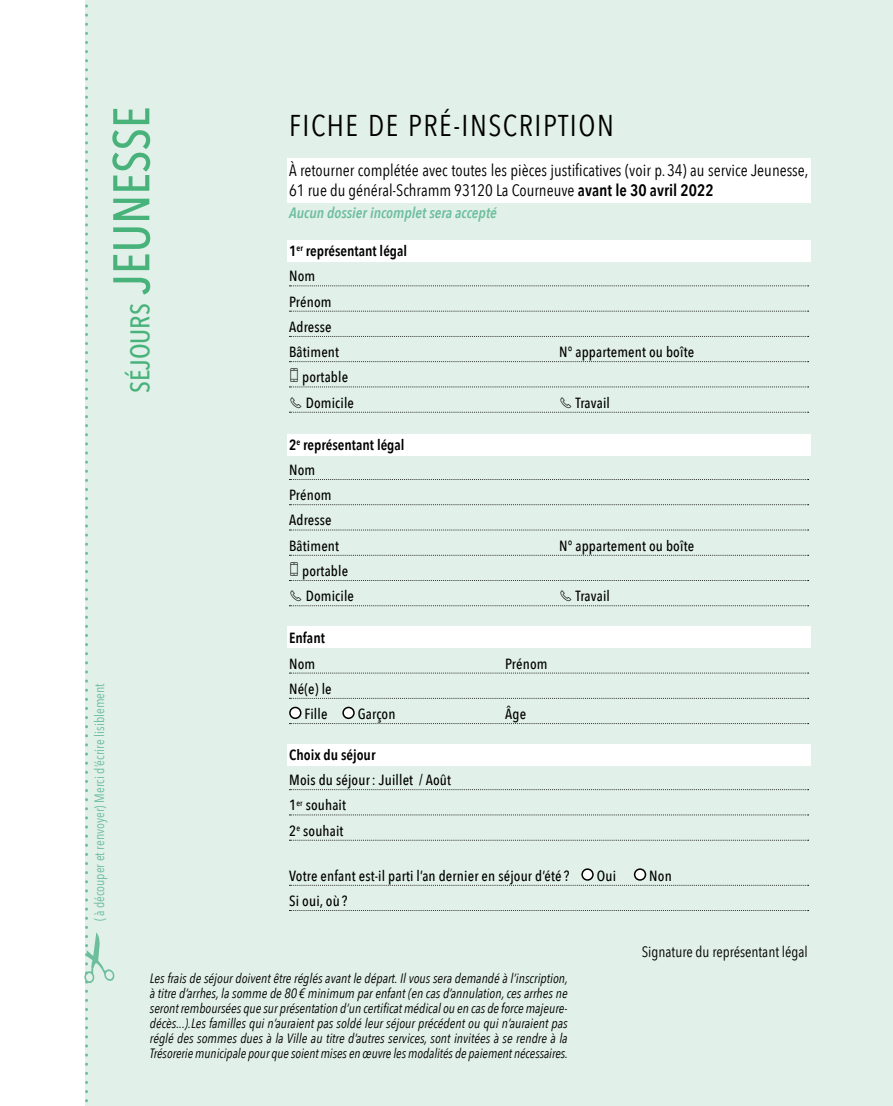
<style>
.page{position:relative;width:893px;height:1106px;background:#fff}
.page>*{position:absolute;margin:0;border:0;box-sizing:border-box;transform-origin:0 0}
.t1{font:500 51px "Avenir Next Condensed";color:#47b27a}
.t2{font:30px "Avenir Next Condensed";letter-spacing:.05em;color:#000}
.t3{font:16.5px/19.8px "Avenir Next Condensed";color:#000}
.t4{font:italic 600 15px "Avenir Next Condensed";color:#6cbe9d}
.t5{font:15px "Avenir Next Condensed";color:#000}
.t6{font:500 14.7px/25.2px "Avenir Next Condensed";letter-spacing:.01em;color:#000}
.t7{font:600 14.7px "Avenir Next Condensed";color:#000}
.t8{font:italic 13.5px/15px "Avenir Next Condensed";letter-spacing:-.005em;color:#000;text-align:justify}
.t9{font:13.5px "Avenir Next Condensed";color:#6cbe9d}
.s1{font-size:27px}
.s2{font-weight:600}
</style>
<div class="page">
<div style="left:85px;top:0;width:808px;height:1106px;background:#e1f0e8"></div>
<div style="left:287px;top:158px;width:523px;height:45px;background:#fff"></div>
<div style="left:287px;top:240px;width:523px;height:21px;background:#fff"></div>
<div style="left:287px;top:434px;width:523px;height:21px;background:#fff"></div>
<div style="left:287px;top:626px;width:523px;height:21px;background:#fff"></div>
<div style="left:287px;top:744px;width:523px;height:21px;background:#fff"></div>
<svg style="left:289px;top:285px;width:520px;height:1px"></svg>
<svg style="left:289px;top:311px;width:520px;height:1px"></svg>
<svg style="left:289px;top:336px;width:520px;height:1px"></svg>
<svg style="left:289px;top:361px;width:520px;height:1px"></svg>
<svg style="left:289px;top:386px;width:520px;height:1px"></svg>
<svg style="left:289px;top:412px;width:520px;height:1px"></svg>
<svg style="left:289px;top:479px;width:520px;height:1px"></svg>
<svg style="left:289px;top:504px;width:520px;height:1px"></svg>
<svg style="left:289px;top:529px;width:520px;height:1px"></svg>
<svg style="left:289px;top:555px;width:520px;height:1px"></svg>
<svg style="left:289px;top:580px;width:520px;height:1px"></svg>
<svg style="left:289px;top:605px;width:520px;height:1px"></svg>
<svg style="left:289px;top:672px;width:520px;height:1px"></svg>
<svg style="left:289px;top:698px;width:520px;height:1px"></svg>
<svg style="left:289px;top:723px;width:520px;height:1px"></svg>
<svg style="left:289px;top:789px;width:520px;height:1px"></svg>
<svg style="left:289px;top:814px;width:520px;height:1px"></svg>
<svg style="left:289px;top:840px;width:520px;height:1px"></svg>
<svg style="left:289px;top:885px;width:520px;height:1px"></svg>
<svg style="left:289px;top:910px;width:520px;height:1px"></svg>
<div style="left:290px;top:707px;width:11px;height:11px;background:#fff;border-radius:50%"></div>
<div style="left:289px;top:706px;width:12px;height:13px;border:2px solid #000;border-radius:50%"></div>
<div style="left:343px;top:707px;width:11px;height:11px;background:#fff;border-radius:50%"></div>
<div style="left:342px;top:706px;width:13px;height:13px;border:2px solid #000;border-radius:50%"></div>
<div style="left:582px;top:869px;width:11px;height:11px;background:#fff;border-radius:50%"></div>
<div style="left:581px;top:868px;width:13px;height:12px;border:2px solid #000;border-radius:50%"></div>
<div style="left:635px;top:869px;width:10px;height:11px;background:#fff;border-radius:50%"></div>
<div style="left:634px;top:868px;width:12px;height:12px;border:2px solid #000;border-radius:50%"></div>
<svg style="left:84px;top:4px;width:31px;height:1099px"></svg>
<h1 class="t1" style="left:101px;top:393px;width:288px;rotate:-90deg"><span class="s1">SÉJOURS</span> JEUNESSE</h1>
<p class="t9" style="left:88px;top:921px;width:239px;rotate:-90deg">( à découper et renvoyer) Merci d’écrire lisiblement</p>
<h2 class="t2" style="left:289px;top:100px;width:326px">FICHE DE PRÉ-INSCRIPTION</h2>
<p class="t3" style="left:289px;top:159px;width:521px">À retourner complétée avec toutes les pièces justificatives (voir p.34) au service Jeunesse,<br>61 rue du général-Schramm 93120 La Courneuve <span class="s2">avant le 30 avril 2022</span></p>
<p class="t4" style="left:289px;top:204px;width:209px">Aucun dossier incomplet sera accepté</p>
<p class="t6" style="left:289px;top:238px;width:120px"><span class="s2">1</span><sup>er</sup> <span class="s2">représentant légal<br></span>Nom<br>Prénom<br>Adresse<br>Bâtiment</p>
<p class="t6" style="left:559px;top:339px;width:137px">N° appartement ou boîte</p>
<p class="t6" style="left:289px;top:364px;width:60px">▲ portable</p>
<p class="t6" style="left:289px;top:390px;width:66px">◆ Domicile</p>
<p class="t6" style="left:559px;top:390px;width:52px">◆ Travail</p>
<p class="t6" style="left:289px;top:432px;width:117px"><span class="s2">2</span><sup>e</sup> <span class="s2">représentant légal<br></span>Nom<br>Prénom<br>Adresse<br>Bâtiment</p>
<p class="t6" style="left:559px;top:533px;width:137px">N° appartement ou boîte</p>
<p class="t6" style="left:289px;top:558px;width:60px">▲ portable</p>
<p class="t6" style="left:289px;top:583px;width:66px">◆ Domicile</p>
<p class="t6" style="left:559px;top:583px;width:52px">◆ Travail</p>
<p class="t7" style="left:289px;top:625px;width:37px">Enfant</p>
<p class="t6" style="left:289px;top:650px;width:28px">Nom</p>
<p class="t6" style="left:505px;top:650px;width:44px">Prénom</p>
<p class="t6" style="left:289px;top:676px;width:44px;text-align:right">Né(e) le<br>Fille</p>
<p class="t6" style="left:358px;top:701px;width:39px">Garçon</p>
<p class="t6" style="left:505px;top:701px;width:22px">Âge</p>
<p class="t7" style="left:289px;top:742px;width:88px">Choix du séjour</p>
<p class="t6" style="left:289px;top:767px;width:163px">Mois du séjour : Juillet / Août<br>1<sup>er</sup> souhait<br>2<sup>e</sup> souhait</p>
<p class="t6" style="left:289px;top:863px;width:282px">Votre enfant est-il parti l’an dernier en séjour d’été ?</p>
<p class="t6" style="left:597px;top:863px;width:21px">Oui</p>
<p class="t6" style="left:649px;top:863px;width:24px">Non</p>
<p class="t6" style="left:289px;top:888px;width:60px">Si oui, où ?</p>
<p class="t5" style="left:642px;top:939px;width:168px">Signature du représentant légal</p>
<p class="t8" style="left:150px;top:971px;width:420px">Les frais de séjour doivent être réglés avant le départ. Il vous sera demandé à l’inscription, à titre d’arrhes, la somme de 80 € minimum par enfant (en cas d’annulation, ces arrhes ne seront remboursées que sur présentation d’un certificat médical ou en cas de force majeure&shy;décès...).Les familles qui n’auraient pas soldé leur séjour précédent ou qui n’auraient pas réglé des sommes dues à la Ville au titre d’autres services, sont invitées à se rendre à la Trésorerie municipale pour que soient mises en œuvre les modalités de paiement nécessaires.</p>
</div>
